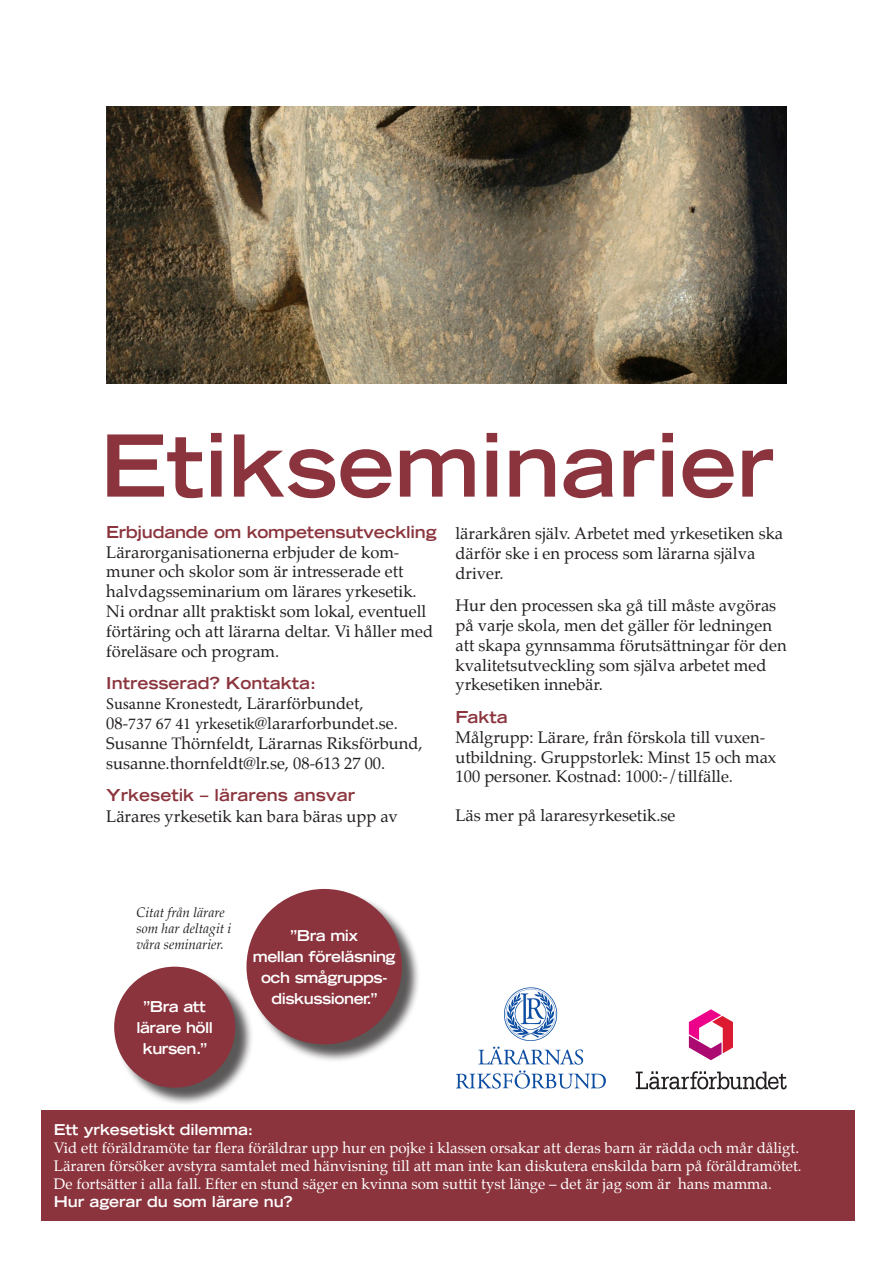
<style>
.page{position:relative;width:893px;height:1263px;background:#fff}
.page>*{position:absolute;margin:0;border:0;box-sizing:border-box;transform-origin:0 0}
.t1{font:700 expanded 85.5px "Trade Gothic LT Std";color:#8b343d}
.t2{font:16.5px/19.8px "Palatino";color:#231f20}
.t3{font:15px/18px "Palatino";color:#fff}
.t4{font:700 expanded 15px/21px "Trade Gothic LT Std";letter-spacing:-.03em;color:#fff;text-align:center}
.t5{font:700 expanded 15px "Trade Gothic LT Std";letter-spacing:-.01em;color:#fff}
.t6{font:italic 13.5px/16.2px "Palatino";color:#231f20}
.s1{font-family:"Trade Gothic LT Std";font-weight:700;font-stretch:expanded;color:#8b343d}
.s2{font-family:"Minion Pro"}
</style>
<div class="page">
<img style="left:106px;top:106px;width:681px;height:277px">
<div style="left:41px;top:1110px;width:814px;height:110px;background:#8b343d"></div>
<svg style="left:636px;top:1071px;width:151px;height:18px"></svg>
<svg style="left:689px;top:1009px;width:44px;height:51px"></svg>
<div style="left:116px;top:969px;width:138px;height:137px;background:#231f20;opacity:.75"></div>
<div style="left:114px;top:967px;width:121px;height:121px;background:#8b343d;border-radius:50%"></div>
<div style="left:249px;top:891px;width:171px;height:172px;background:#231f20;opacity:.75"></div>
<div style="left:246px;top:889px;width:156px;height:155px;background:#8b343d;border-radius:50%"></div>
<svg style="left:456px;top:987px;width:150px;height:102px"></svg>
<p class="t1" style="left:100px;top:410px;width:676px">Etikseminarier</p>
<p class="t2" style="left:106px;top:522px;width:332px"><span class="s1">Erbjudande om kompetensutveckling </span>Lärarorganisationerna erbjuder de kom&shy;muner och skolor som är intresserade ett halvdagsseminarium om lärares yrkesetik.<br>Ni ordnar allt praktiskt som lokal, eventuell förtäring och att lärarna deltar. Vi håller med föreläsare och program.</p>
<p class="t2" style="left:106px;top:673px;width:318px"><span class="s1">Intresserad? Kontakta:<br></span><span class="s2">Susanne Kronestedt</span>, Lärarförbundet,<br>08-<span class="s2">737 67 41 yrkesetik</span>@lararforbundet.se.<br>Susanne Thörnfeldt, Lärarnas Riksförbund, susanne.thornfeldt@lr.se, 08-613 27 00.</p>
<p class="t2" style="left:106px;top:786px;width:293px"><span class="s1">Yrkesetik – lärarens ansvar<br></span>Lärares yrkesetik kan bara bäras upp av</p>
<p class="t2" style="left:455px;top:523px;width:329px">lärarkåren själv. Arbetet med yrkesetiken ska därför ske i en process som lärarna själva driver.</p>
<p class="t2" style="left:455px;top:596px;width:333px">Hur den processen ska gå till måste avgöras på varje skola, men det gäller för ledningen att skapa gynnsamma förutsättningar för den kvalitetsutveckling som själva arbetet med yrkesetiken innebär.</p>
<p class="t2" style="left:455px;top:707px;width:322px"><span class="s1">Fakta<br></span>Målgrupp: Lärare, från förskola till vuxen&shy;utbildning. Gruppstorlek: Minst 15 och max 100 personer. Kostnad: 1000:-/tillfälle.</p>
<p class="t2" style="left:455px;top:805px;width:221px">Läs mer på lararesyrkesetik.se</p>
<p class="t6" style="left:136px;top:904px;width:96px">Citat från lärare som har deltagit i våra seminarier.</p>
<p class="t4" style="left:136px;top:995px;width:78px">”Bra att lärare höll kursen.”</p>
<p class="t4" style="left:253px;top:924px;width:144px">”Bra mix<br>mellan föreläsning och smågrupps&shy;diskussioner.”</p>
<p class="t5" style="left:54px;top:1119px;width:201px">Ett yrkesetiskt dilemma:</p>
<p class="t3" style="left:54px;top:1138px;width:749px">Vid ett föräldramöte tar flera föräldrar upp hur en pojke i klassen orsakar att deras barn är rädda och mår dåligt.<br>Läraren försöker avstyra samtalet med hänvisning till att man inte kan diskutera enskilda barn på föräldramötet.<br>De fortsätter i alla fall. Efter en stund säger en kvinna som suttit tyst länge – det är jag som är hans mamma.</p>
<p class="t5" style="left:54px;top:1191px;width:240px">Hur agerar du som lärare nu?</p>
</div>
